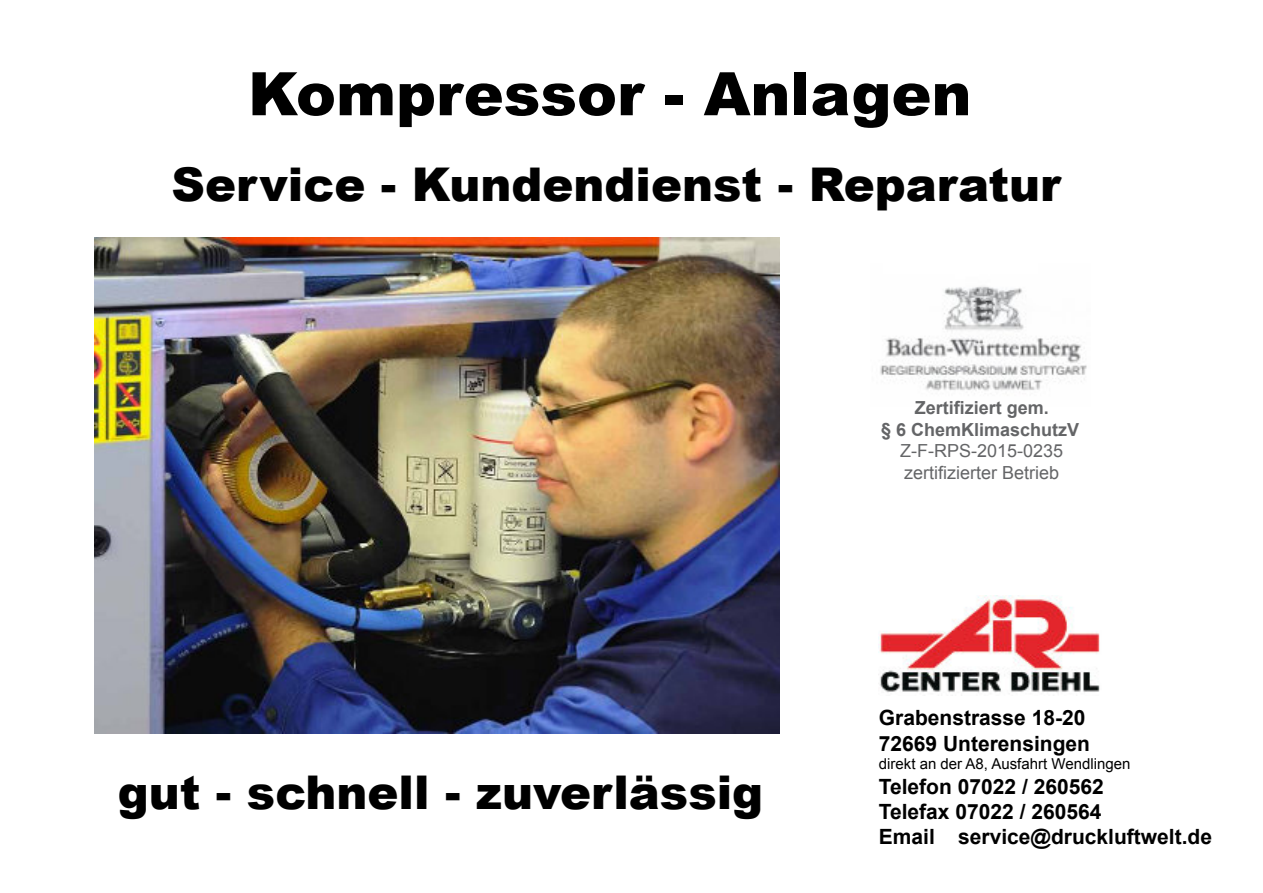
<style>
.page{position:relative;width:1263px;height:893px;background:#fff}
.page>*{position:absolute;margin:0;border:0;box-sizing:border-box;transform-origin:0 0}
.t1{font:900 60px "Arial";color:#000}
.t2{font:900 46.5px "Arial";color:#000}
.t3{font:700 21px/25.2px "Arial";color:#000}
.t4{font:18px/21.6px "Arial";color:#646567}
.t5{font:700 18px/21.6px "Arial";color:#646567;text-align:center}
.t6{font:15px "Arial";color:#000}
</style>
<div class="page">
<img style="left:95px;top:237px;width:685px;height:496px">
<img style="left:879px;top:595px;width:221px;height:101px">
<img style="left:880px;top:286px;width:207px;height:105px">
<h1 class="t1" style="left:248px;top:72px;width:725px">Kompressor - Anlagen</h1>
<h2 class="t2" style="left:171px;top:168px;width:891px">Service - Kundendienst - Reparatur</h2>
<h2 class="t2" style="left:118px;top:775px;width:647px">gut - schnell - zuverlässig</h2>
<p class="t5" style="left:881px;top:399px;width:200px">Zertifiziert gem.<br>§ 6 ChemKlimaschutzV</p>
<p class="t4" style="left:900px;top:442px;width:165px">Z-F-RPS-2015-0235 zertifizierter Betrieb</p>
<p class="t3" style="left:879px;top:707px;width:213px">Grabenstrasse 18-20<br>72669 Unterensingen</p>
<p class="t6" style="left:879px;top:758px;width:253px">direkt an der A8, Ausfahrt Wendlingen</p>
<p class="t3" style="left:879px;top:776px;width:335px">Telefon 07022 / 260562<br>Telefax 07022 / 260564<br>Email service@druckluftwelt.de</p>
</div>
